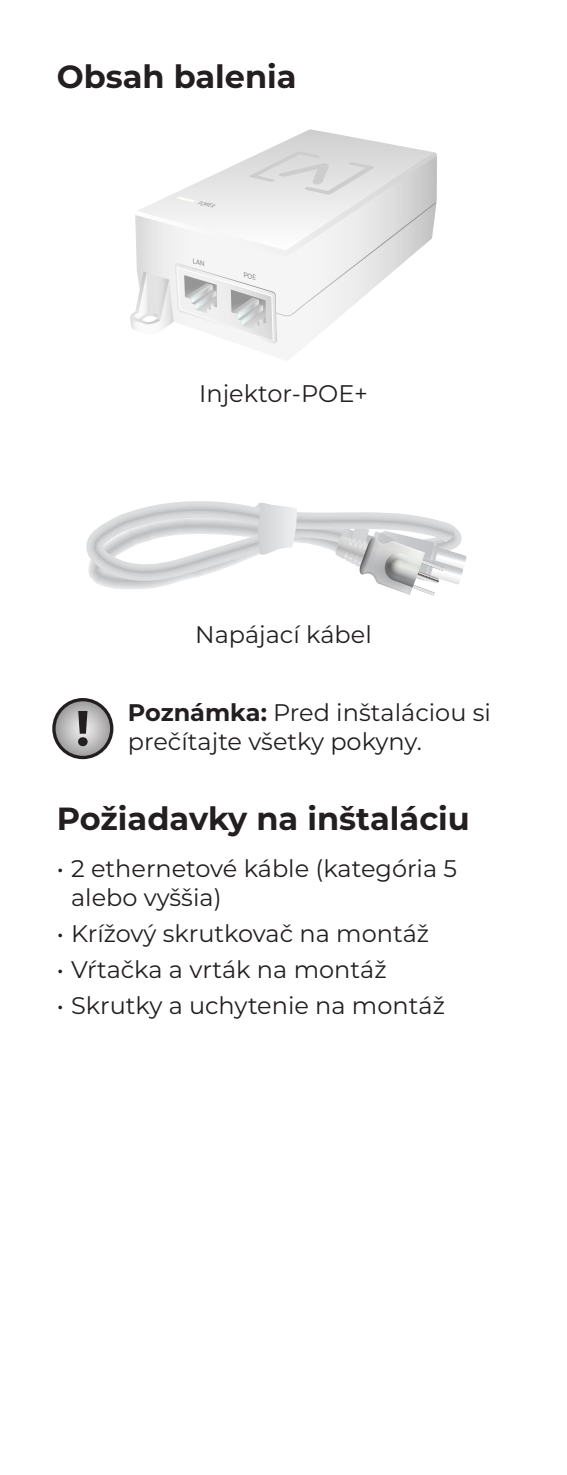
<style>
.page{position:relative;width:567px;height:1475px;background:#fff}
.page>*{position:absolute;margin:0;border:0;box-sizing:border-box;transform-origin:0 0}
.Heading_1{font:700 32px "Montserrat";color:#231f20}
.Note_Text{font:24px/28.8px "Montserrat";color:#231f20}
.Package_Contents_Tex{font:24px "Montserrat";color:#231f20}
.t1{font:italic 700 4.8px "Satoshi Variable";color:#6d6d6d;scale:.92 1}
.s1{font-weight:700}
</style>
<div class="page">
<svg style="left:264px;top:129px;width:162px;height:22px"></svg>
<svg style="left:86px;top:501px;width:381px;height:94px"></svg>
<svg style="left:54px;top:699px;width:58px;height:58px;background:#aaa9a9"></svg>
<div style="left:52px;top:698px;width:61px;height:61px;border:3px solid #231f20;border-radius:50%"></div>
<svg style="left:78px;top:710px;width:10px;height:36px"></svg>
<svg style="left:130px;top:151px;width:307px;height:193px"></svg>
<p class="Heading_1" style="left:57px;top:53px;width:241px">Obsah balenia</p>
<p class="t1" style="left:198px;top:199px;width:19px;rotate:13deg">POWER</p>
<p class="Package_Contents_Tex" style="left:199px;top:377px;width:170px">Injektor-POE+</p>
<p class="Package_Contents_Tex" style="left:195px;top:618px;width:178px">Napájací kábel</p>
<p class="Note_Text" style="left:128px;top:697px;width:365px"><span class="s1">Poznámka:</span> Pred inštaláciou si prečítajte všetky pokyny.</p>
<p class="Heading_1" style="left:57px;top:795px;width:415px">Požiadavky na inštaláciu</p>
<p class="Note_Text" style="left:71px;top:853px;width:387px;text-indent:-14px">• 2 ethernetové káble (kategória 5 alebo vyššia)</p>
<p class="Note_Text" style="left:57px;top:918px;width:374px">• Krížový skrutkovač na montáž</p>
<p class="Note_Text" style="left:57px;top:954px;width:331px">• Vŕtačka a vrták na montáž</p>
<p class="Note_Text" style="left:57px;top:990px;width:390px">• Skrutky a uchytenie na montáž</p>
</div>
